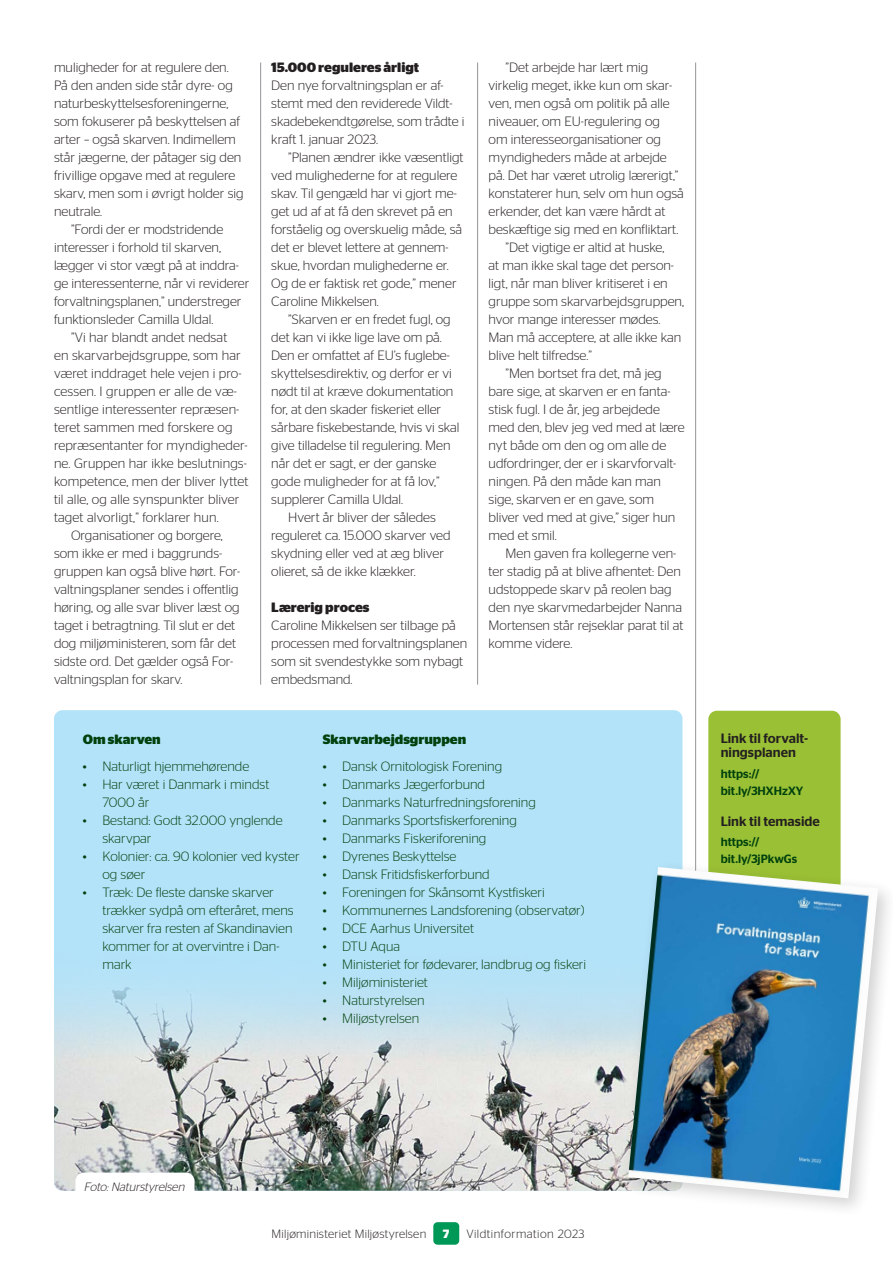
<style>
.page{position:relative;width:893px;height:1263px;background:#fff}
.page>*{position:absolute;margin:0;border:0;box-sizing:border-box;transform-origin:0 0}
.BRØD{font:300 13.5px/18px "Stag Sans";color:#231f20}
.bulletliste{font:300 13.5px/18px "Stag Sans";color:#00410e}
.Brød_uden_indryk{font:300 13.5px/18px "Stag Sans";color:#231f20}
.Nyttige_links_rubrik{font:500 13.5px/14.5px "Stag Sans";color:#231f20}
.mellemrubrik{font:700 13.5px "Stag Sans";color:#231f20}
.Faktarubrik{font:700 13.5px "Stag Sans";color:#00410e}
.Nyttige_links_rubrik-2{font:500 12px/16.5px "Stag Sans";color:#00410e}
.t1{font:300 12px "Stag Sans";letter-spacing:.02em;color:#231f20}
.t2{font:300 12px "Stag Sans";letter-spacing:.04em;color:#231f20}
.Fototekst_med_ramme{font:italic 300 12px "Stag Sans";color:#231f20}
.t3{font:700 12px "Stag Sans";color:#fff}
</style>
<div class="page">
<div style="left:433px;top:1222px;width:26px;height:23px;background:#009856;border-radius:4px"></div>
<div style="left:54px;top:710px;width:628px;height:481px;background:#b3e3f9;border-radius:9px"></div>
<img style="left:54px;top:987px;width:567px;height:204px">
<div style="left:708px;top:711px;width:133px;height:188px;background:#9ac035;border-radius:9px"></div>
<hr style="left:260px;top:63px;width:1px;height:622px;background:#939598">
<hr style="left:477px;top:63px;width:1px;height:622px;background:#939598">
<hr style="left:695px;top:63px;width:1px;height:856px;background:#939598">
<div style="left:75px;top:1172px;width:120px;height:29px;background:#fff;border-radius:9px"></div>
<div style="left:621px;top:860px;width:272px;height:358px;background:#231f20;opacity:.2"></div>
<img style="left:628px;top:867px;width:250px;height:331px">
<p class="Brød_uden_indryk" style="left:54px;top:58px;width:191px">muligheder for at regulere den.<br>På den anden side står dyre- og naturbeskyttelsesforeningerne, som fokuserer på beskyttelsen af arter – også skarven. Indimellem står jægerne, der påtager sig den frivillige opgave med at regulere skarv, men som i øvrigt holder sig neutrale.</p>
<p class="BRØD" style="left:54px;top:220px;width:197px;text-indent:17px">”Fordi der er modstridende interesser i forhold til skarven, lægger vi stor vægt på at inddra&shy;ge interessenterne, når vi reviderer forvaltningsplanen,” understreger funktionsleder Camilla Uldal.</p>
<p class="BRØD" style="left:54px;top:328px;width:196px;text-indent:17px">”Vi har blandt andet nedsat<br>en skarvarbejdsgruppe, som har været inddraget hele vejen i pro&shy;cessen. I gruppen er alle de væ&shy;sentlige interessenter repræsen&shy;teret sammen med forskere og repræsentanter for myndigheder&shy;ne. Gruppen har ikke beslutnings&shy;kompetence, men der bliver lyttet til alle, og alle synspunkter bliver taget alvorligt,” forklarer hun.</p>
<p class="BRØD" style="left:54px;top:526px;width:188px;text-indent:17px">Organisationer og borgere, som ikke er med i baggrunds&shy;gruppen kan også blive hørt. For&shy;valtningsplaner sendes i offentlig høring, og alle svar bliver læst og taget i betragtning. Til slut er det dog miljøministeren, som får det sidste ord. Det gælder også For&shy;valtningsplan for skarv.</p>
<p class="mellemrubrik" style="left:271px;top:59px;width:149px">15.000 reguleres årligt</p>
<p class="Brød_uden_indryk" style="left:271px;top:76px;width:195px">Den nye forvaltningsplan er af&shy;stemt med den reviderede Vildt&shy;skadebekendtgørelse, som trådte i kraft 1. januar 2023.</p>
<p class="BRØD" style="left:271px;top:148px;width:194px;text-indent:17px">”Planen ændrer ikke væsentligt ved mulighederne for at regulere skav. Til gengæld har vi gjort me&shy;get ud af at få den skrevet på en forståelig og overskuelig måde, så det er blevet lettere at gennem&shy;skue, hvordan mulighederne er.<br>Og de er faktisk ret gode,” mener<br>Caroline Mikkelsen.</p>
<p class="BRØD" style="left:271px;top:310px;width:190px;text-indent:17px">”Skarven er en fredet fugl, og det kan vi ikke lige lave om på.<br>Den er omfattet af EU’s fuglebe&shy;skyttelsesdirektiv, og derfor er vi nødt til at kræve dokumentation for, at den skader fiskeriet eller sårbare fiskebestande, hvis vi skal give tilladelse til regulering. Men når det er sagt, er der ganske gode muligheder for at få lov,” supplerer Camilla Uldal.</p>
<p class="BRØD" style="left:271px;top:508px;width:181px;text-indent:17px">Hvert år bliver der således reguleret ca. 15.000 skarver ved skydning eller ved at æg bliver olieret, så de ikke klækker.</p>
<p class="mellemrubrik" style="left:271px;top:599px;width:100px">Lærerig proces</p>
<p class="Brød_uden_indryk" style="left:271px;top:616px;width:197px">Caroline Mikkelsen ser tilbage på processen med forvaltningsplanen som sit svendestykke som nybagt embedsmand.</p>
<p class="BRØD" style="left:489px;top:58px;width:197px;text-indent:17px">”Det arbejde har lært mig virkelig meget, ikke kun om skar&shy;ven, men også om politik på alle niveauer, om EU-regulering og<br>om interesseorganisationer og myndigheders måde at arbejde på. Det har været utrolig lærerigt,” konstaterer hun, selv om hun også erkender, det kan være hårdt at beskæftige sig med en konfliktart.</p>
<p class="BRØD" style="left:489px;top:238px;width:197px;text-indent:17px">”Det vigtige er altid at huske,<br>at man ikke skal tage det person&shy;ligt, når man bliver kritiseret i en gruppe som skarvarbejdsgruppen, hvor mange interesser mødes.<br>Man må acceptere, at alle ikke kan blive helt tilfredse.”</p>
<p class="BRØD" style="left:489px;top:364px;width:197px;text-indent:17px">”Men bortset fra det, må jeg bare sige, at skarven er en fanta&shy;stisk fugl. I de år, jeg arbejdede med den, blev jeg ved med at lære nyt både om den og om alle de udfordringer, der er i skarvforvalt&shy;ningen. På den måde kan man sige, skarven er en gave, som bliver ved med at give,” siger hun med et smil.</p>
<p class="BRØD" style="left:489px;top:544px;width:196px;text-indent:17px">Men gaven fra kollegerne ven&shy;ter stadig på at blive afhentet: Den udstoppede skarv på reolen bag den nye skarvmedarbejder Nanna<br>Mortensen står rejseklar parat til at komme videre.</p>
<p class="Faktarubrik" style="left:83px;top:732px;width:79px">Om skarven</p>
<p class="bulletliste" style="left:83px;top:757px;width:168px">• Naturligt hjemmehørende</p>
<p class="bulletliste" style="left:102px;top:775px;width:168px;text-indent:-19px">• Har været i Danmark i mindst<br>7000 år</p>
<p class="bulletliste" style="left:102px;top:811px;width:182px;text-indent:-19px">• Bestand: Godt 32.000 ynglende skarvpar</p>
<p class="bulletliste" style="left:102px;top:847px;width:199px;text-indent:-19px">• Kolonier: ca. 90 kolonier ved kyster og søer</p>
<p class="bulletliste" style="left:102px;top:883px;width:193px;text-indent:-19px">• Træk: De fleste danske skarver trækker sydpå om efteråret, mens skarver fra resten af Skandinavien kommer for at overvintre i Dan&shy;mark</p>
<p class="Faktarubrik" style="left:323px;top:732px;width:145px">Skarvarbejdsgruppen</p>
<p class="bulletliste" style="left:323px;top:757px;width:181px">• Dansk Ornitologisk Forening</p>
<p class="bulletliste" style="left:323px;top:775px;width:164px">• Danmarks Jægerforbund</p>
<p class="bulletliste" style="left:323px;top:793px;width:215px">• Danmarks Naturfredningsforening</p>
<p class="bulletliste" style="left:323px;top:811px;width:196px">• Danmarks Sportsfiskerforening</p>
<p class="bulletliste" style="left:323px;top:829px;width:165px">• Danmarks Fiskeriforening</p>
<p class="bulletliste" style="left:323px;top:847px;width:135px">• Dyrenes Beskyttelse</p>
<p class="bulletliste" style="left:323px;top:865px;width:169px">• Dansk Fritidsfiskerforbund</p>
<p class="bulletliste" style="left:323px;top:883px;width:223px">• Foreningen for Skånsomt Kystfiskeri</p>
<p class="bulletliste" style="left:323px;top:901px;width:263px">• Kommunernes Landsforening (observatør)</p>
<p class="bulletliste" style="left:323px;top:919px;width:153px">• DCE Aarhus Universitet</p>
<p class="bulletliste" style="left:323px;top:937px;width:79px">• DTU Aqua</p>
<p class="bulletliste" style="left:323px;top:955px;width:265px">• Ministeriet for fødevarer, landbrug og fiskeri</p>
<p class="bulletliste" style="left:323px;top:973px;width:107px">• Miljøministeriet</p>
<p class="bulletliste" style="left:323px;top:991px;width:103px">• Naturstyrelsen</p>
<p class="bulletliste" style="left:323px;top:1009px;width:98px">• Miljøstyrelsen</p>
<p class="Nyttige_links_rubrik" style="left:721px;top:730px;width:89px">Link til forvalt&shy;ningsplanen</p>
<p class="Nyttige_links_rubrik-2" style="left:721px;top:765px;width:84px">https:// bit.ly/3HXHzXY</p>
<p class="Nyttige_links_rubrik" style="left:721px;top:813px;width:101px">Link til temaside</p>
<p class="Nyttige_links_rubrik-2" style="left:721px;top:833px;width:78px">https:// bit.ly/3jPkwGs</p>
<p class="Fototekst_med_ramme" style="left:84px;top:1180px;width:105px">Foto:Naturstyrelsen</p>
<p class="t1" style="left:272px;top:1227px;width:156px">Miljøministeriet Miljøstyrelsen</p>
<p class="t3" style="left:443px;top:1227px;width:8px">7</p>
<p class="t2" style="left:466px;top:1227px;width:119px">Vildtinformation 2023</p>
</div>
